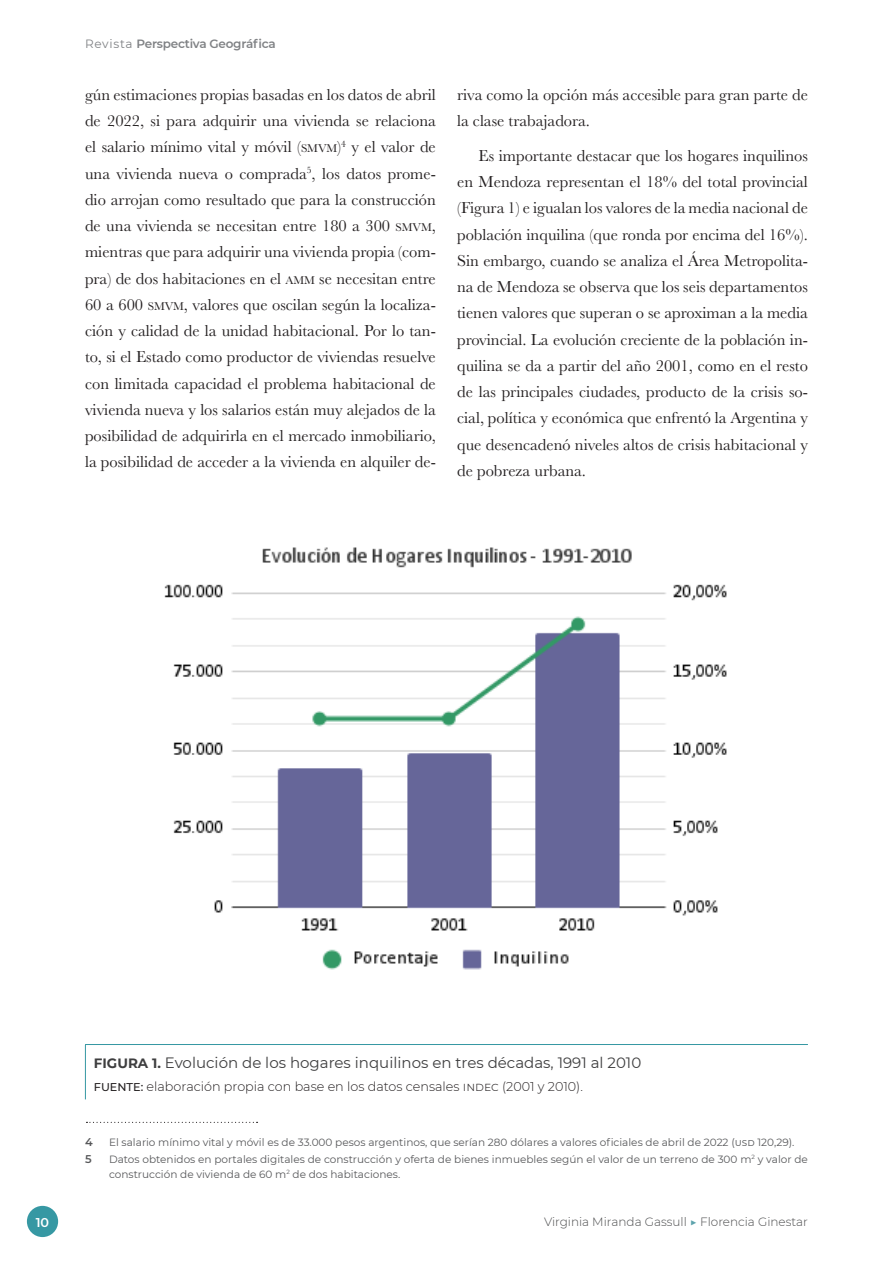
<style>
.page{position:relative;width:893px;height:1263px;background:#fff}
.page>*{position:absolute;margin:0;border:0;box-sizing:border-box;transform-origin:0 0}
.t1{font:16.5px/26.2px "Baskerville";color:#231f20;text-align:justify}
.t2{font:15px "Montserrat";color:#3e3e3f}
.t3{font:300 12.75px "Montserrat";color:#231f20}
.t4{font:600 12.75px "Montserrat";color:#fff}
.t5{font:300 12px "Montserrat";color:#4b4c4d}
.t6{font:600 12px "Montserrat";letter-spacing:-.02em;color:#808285}
.t7{font:600 11.25px "Montserrat";color:#57585a}
.t8{font:10.5px/15px "Montserrat";color:#57585a}
.s1{font-weight:400}
.s2{font-size:11.7px}
.s3{font-weight:700;font-size:13.5px}
.s4{font-weight:500;font-size:11.25px}
.s5{color:#5da3ac}
</style>
<div class="page">
<div style="left:27px;top:1206px;width:31px;height:31px;background:#3698a3;border-radius:50%"></div>
<hr style="left:85px;top:1044px;width:723px;height:1px;background:#3698a3">
<hr style="left:85px;top:1045px;width:1px;height:54px;background:#3698a3">
<img style="left:164px;top:547px;width:563px;height:423px">
<svg style="left:86px;top:1122px;width:172px;height:1px"></svg>
<p class="t6" style="left:85px;top:36px;width:192px"><span class="s1">Revista</span> Perspectiva Geográfica</p>
<p class="t1" style="left:85px;top:82px;width:352px">gún estimaciones propias basadas en los datos de abril de 2022, si para adquirir una vivienda se relaciona el salario mínimo vital y móvil (<span class="s2">SMVM</span>)<sup>4</sup> y el valor de una vivienda nueva o comprada<sup>5</sup>, los datos prome&shy;dio arrojan como resultado que para la construcción de una vivienda se necesitan entre 180 a 300 <span class="s2">SMVM</span>, mientras que para adquirir una vivienda propia (com&shy;pra) de dos habitaciones en el <span class="s2">AMM</span> se necesitan entre 60 a 600 <span class="s2">SMVM</span>, valores que oscilan según la localiza&shy;ción y calidad de la unidad habitacional. Por lo tan&shy;to, si el Estado como productor de viviendas resuelve con limitada capacidad el problema habitacional de vivienda nueva y los salarios están muy alejados de la posibilidad de adquirirla en el mercado inmobiliario, la posibilidad de acceder a la vivienda en alquiler de-</p>
<p class="t1" style="left:457px;top:82px;width:352px">riva como la opción más accesible para gran parte de la clase trabajadora.</p>
<p class="t1" style="left:457px;top:143px;width:352px;text-indent:21px">Es importante destacar que los hogares inquilinos en Mendoza representan el 18% del total provincial (Figura 1) e igualan los valores de la media nacional de población inquilina (que ronda por encima del 16%).<br>Sin embargo, cuando se analiza el Área Metropolita&shy;na de Mendoza se observa que los seis departamentos tienen valores que superan o se aproximan a la media provincial. La evolución creciente de la población in&shy;quilina se da a partir del año 2001, como en el resto de las principales ciudades, producto de la crisis so&shy;cial, política y económica que enfrentó la Argentina y que desencadenó niveles altos de crisis habitacional y de pobreza urbana.</p>
<p class="t2" style="left:94px;top:1052px;width:549px"><span class="s3">FIGURA 1.</span> Evolución de los hogares inquilinos en tres décadas, 1991 al 2010</p>
<p class="t3" style="left:94px;top:1078px;width:491px"><span class="s4">FUENTE:</span> elaboración propia con base en los datos censales indec (2001 y 2010).</p>
<p class="t7" style="left:85px;top:1134px;width:9px">4</p>
<p class="t8" style="left:109px;top:1135px;width:687px">El salario mínimo vital y móvil es de 33.000 pesos argentinos, que serían 280 dólares a valores oficiales de abril de 2022 (usd 120,29).</p>
<p class="t7" style="left:85px;top:1151px;width:8px">5</p>
<p class="t8" style="left:109px;top:1151px;width:700px">Datos obtenidos en portales digitales de construcción y oferta de bienes inmuebles según el valor de un terreno de 300 m<sup>2</sup> y valor de construcción de vivienda de 60 m<sup>2</sup> de dos habitaciones.</p>
<p class="t4" style="left:36px;top:1213px;width:15px">10</p>
<p class="t5" style="left:544px;top:1214px;width:265px">Virginia Miranda Gassull <span class="s5">▶</span> Florencia Ginestar</p>
</div>
